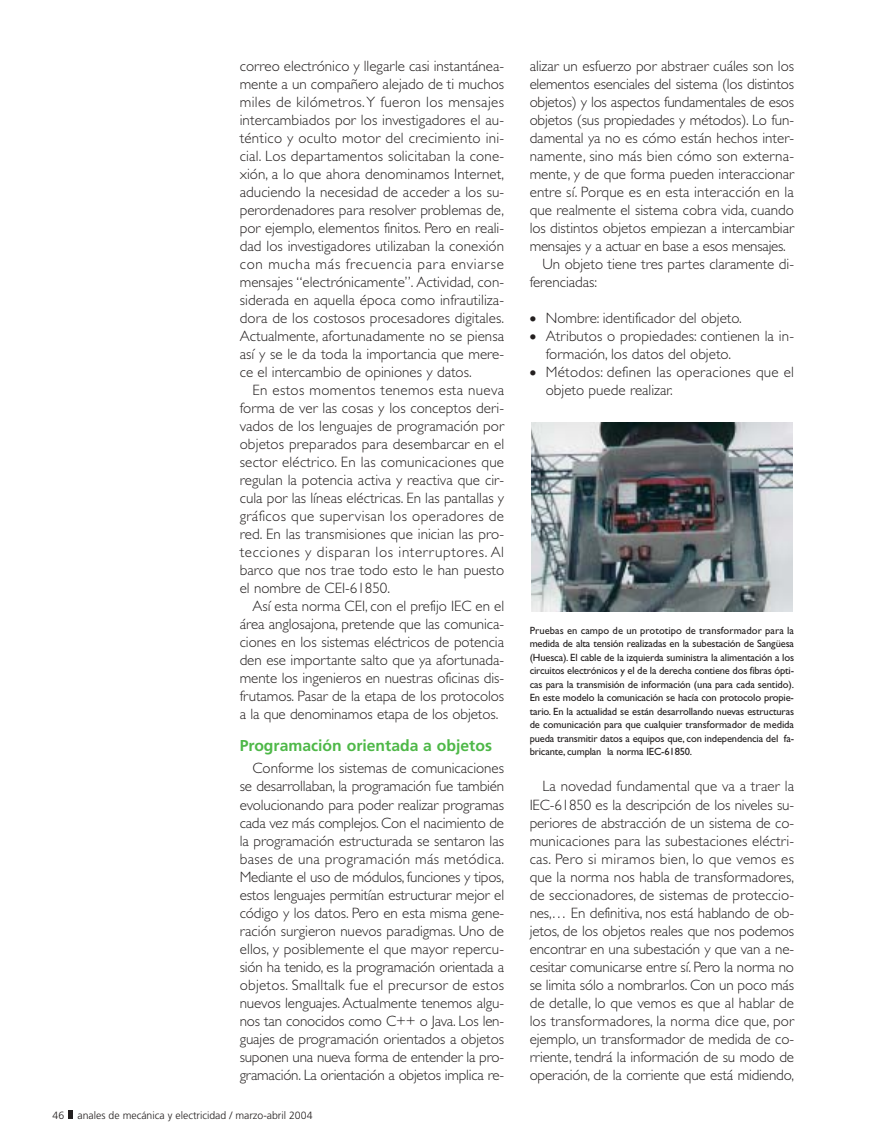
<style>
.page{position:relative;width:872px;height:1148px;background:#fff}
.page>*{position:absolute;margin:0;border:0;box-sizing:border-box;transform-origin:0 0}
.t1{font:700 15.75px "Frutiger";color:#4eb848}
.t2{font:300 15px/18px "Gill Sans";color:#231f1f;text-align:justify}
.t3{font:300 15px/18px "Gill Sans";letter-spacing:.02em;color:#231f1f}
.t4{font:10.5px/13.5px "Gill Sans";letter-spacing:-.015em;color:#231f1f;text-align:justify}
.t5{font:300 10.5px "Frutiger";color:#231f1f}
.s1{font-weight:700;font-size:18px}
</style>
<div class="page">
<img style="left:531px;top:422px;width:261px;height:190px">
<svg style="left:69px;top:1110px;width:4px;height:8px"></svg>
<p class="t2" style="left:240px;top:59px;width:266px">correo electrónico y llegarle casi instantánea&shy;mente a un compañero alejado de ti muchos miles de kilómetros.Y fueron los mensajes intercambiados por los investigadores el au&shy;téntico y oculto motor del crecimiento ini&shy;cial. Los departamentos solicitaban la cone&shy;xión, a lo que ahora denominamos Internet, aduciendo la necesidad de acceder a los su&shy;perordenadores para resolver problemas de, por ejemplo, elementos finitos. Pero en reali&shy;dad los investigadores utilizaban la conexión con mucha más frecuencia para enviarse mensajes “electrónicamente”. Actividad, con&shy;siderada en aquella época como infrautiliza&shy;dora de los costosos procesadores digitales.<br>Actualmente, afortunadamente no se piensa así y se le da toda la importancia que mere&shy;ce el intercambio de opiniones y datos.</p>
<p class="t2" style="left:240px;top:383px;width:266px;text-indent:13px">En estos momentos tenemos esta nueva forma de ver las cosas y los conceptos deri&shy;vados de los lenguajes de programación por objetos preparados para desembarcar en el sector eléctrico. En las comunicaciones que regulan la potencia activa y reactiva que cir&shy;cula por las líneas eléctricas. En las pantallas y gráficos que supervisan los operadores de red. En las transmisiones que inician las pro&shy;tecciones y disparan los interruptores. Al barco que nos trae todo esto le han puesto el nombre de CEI-61850.</p>
<p class="t2" style="left:240px;top:599px;width:266px;text-indent:13px">Así esta norma CEI, con el prefijo IEC en el área anglosajona, pretende que las comunica&shy;ciones en los sistemas eléctricos de potencia den ese importante salto que ya afortunada&shy;mente los ingenieros en nuestras oficinas dis&shy;frutamos. Pasar de la etapa de los protocolos a la que denominamos etapa de los objetos.</p>
<p class="t1" style="left:240px;top:739px;width:254px">Programación orientada a objetos</p>
<p class="t2" style="left:240px;top:761px;width:266px;text-indent:13px">Conforme los sistemas de comunicaciones se desarrollaban, la programación fue también evolucionando para poder realizar programas cada vez más complejos. Con el nacimiento de la programación estructurada se sentaron las bases de una programación más metódica.<br>Mediante el uso de módulos, funciones y tipos, estos lenguajes permitían estructurar mejor el código y los datos. Pero en esta misma gene&shy;ración surgieron nuevos paradigmas. Uno de ellos, y posiblemente el que mayor repercu&shy;sión ha tenido, es la programación orientada a objetos. Smalltalk fue el precursor de estos nuevos lenguajes. Actualmente tenemos algu&shy;nos tan conocidos como C++ o Java. Los len&shy;guajes de programación orientados a objetos suponen una nueva forma de entender la pro&shy;gramación. La orientación a objetos implica re-</p>
<p class="t5" style="left:53px;top:1110px;width:13px">46</p>
<p class="t5" style="left:77px;top:1110px;width:236px">anales de mecánica y electricidad / marzo-abril 2004</p>
<p class="t2" style="left:529px;top:59px;width:266px">alizar un esfuerzo por abstraer cuáles son los</p>
<p class="t2" style="left:529px;top:77px;width:266px">elementos esenciales del sistema (los distintos</p>
<p class="t2" style="left:529px;top:95px;width:266px">objetos) y los aspectos fundamentales de esos</p>
<p class="t2" style="left:529px;top:113px;width:266px">objetos (sus propiedades y métodos). Lo fun-</p>
<p class="t2" style="left:529px;top:131px;width:266px">damental ya no es cómo están hechos inter-</p>
<p class="t2" style="left:529px;top:149px;width:266px">namente, sino más bien cómo son externa-</p>
<p class="t2" style="left:529px;top:167px;width:266px">mente, y de que forma pueden interaccionar</p>
<p class="t2" style="left:529px;top:185px;width:266px">entre sí. Porque es en esta interacción en la</p>
<p class="t2" style="left:529px;top:203px;width:266px">que realmente el sistema cobra vida, cuando</p>
<p class="t2" style="left:529px;top:221px;width:266px">los distintos objetos empiezan a intercambiar</p>
<p class="t2" style="left:529px;top:239px;width:258px">mensajes y a actuar en base a esos mensajes.</p>
<p class="t2" style="left:542px;top:257px;width:253px">Un objeto tiene tres partes claramente di-</p>
<p class="t2" style="left:529px;top:275px;width:69px">ferenciadas:</p>
<p class="t2" style="left:529px;top:311px;width:214px"><span class="s1">•</span> Nombre: identificador del objeto.</p>
<p class="t2" style="left:545px;top:329px;width:250px;text-indent:-16px"><span class="s1">•</span> Atributos o propiedades: contienen la in&shy;formación, los datos del objeto.</p>
<p class="t3" style="left:545px;top:365px;width:250px;text-indent:-16px"><span class="s1">•</span> Métodos: definen las operaciones que el objeto puede realizar.</p>
<p class="t4" style="left:529px;top:625px;width:266px">Pruebas en campo de un prototipo de transformador para la medida de alta tensión realizadas en la subestación de Sangüesa (Huesca). El cable de la izquierda suministra la alimentación a los circuitos electrónicos y el de la derecha contiene dos fibras ópti&shy;cas para la transmisión de información (una para cada sentido).<br>En este modelo la comunicación se hacía con protocolo propie&shy;tario. En la actualidad se están desarrollando nuevas estructuras de comunicación para que cualquier transformador de medida pueda transmitir datos a equipos que, con independencia del fa&shy;bricante, cumplan la norma IEC-61850.</p>
<p class="t2" style="left:529px;top:779px;width:266px;text-indent:13px">La novedad fundamental que va a traer la IEC-61850 es la descripción de los niveles su&shy;periores de abstracción de un sistema de co&shy;municaciones para las subestaciones eléctri&shy;cas. Pero si miramos bien, lo que vemos es que la norma nos habla de transformadores, de seccionadores, de sistemas de proteccio&shy;nes,… En definitiva, nos está hablando de ob&shy;jetos, de los objetos reales que nos podemos encontrar en una subestación y que van a ne&shy;cesitar comunicarse entre sí. Pero la norma no se limita sólo a nombrarlos. Con un poco más de detalle, lo que vemos es que al hablar de los transformadores, la norma dice que, por ejemplo, un transformador de medida de co&shy;rriente, tendrá la información de su modo de operación, de la corriente que está midiendo,</p>
</div>
